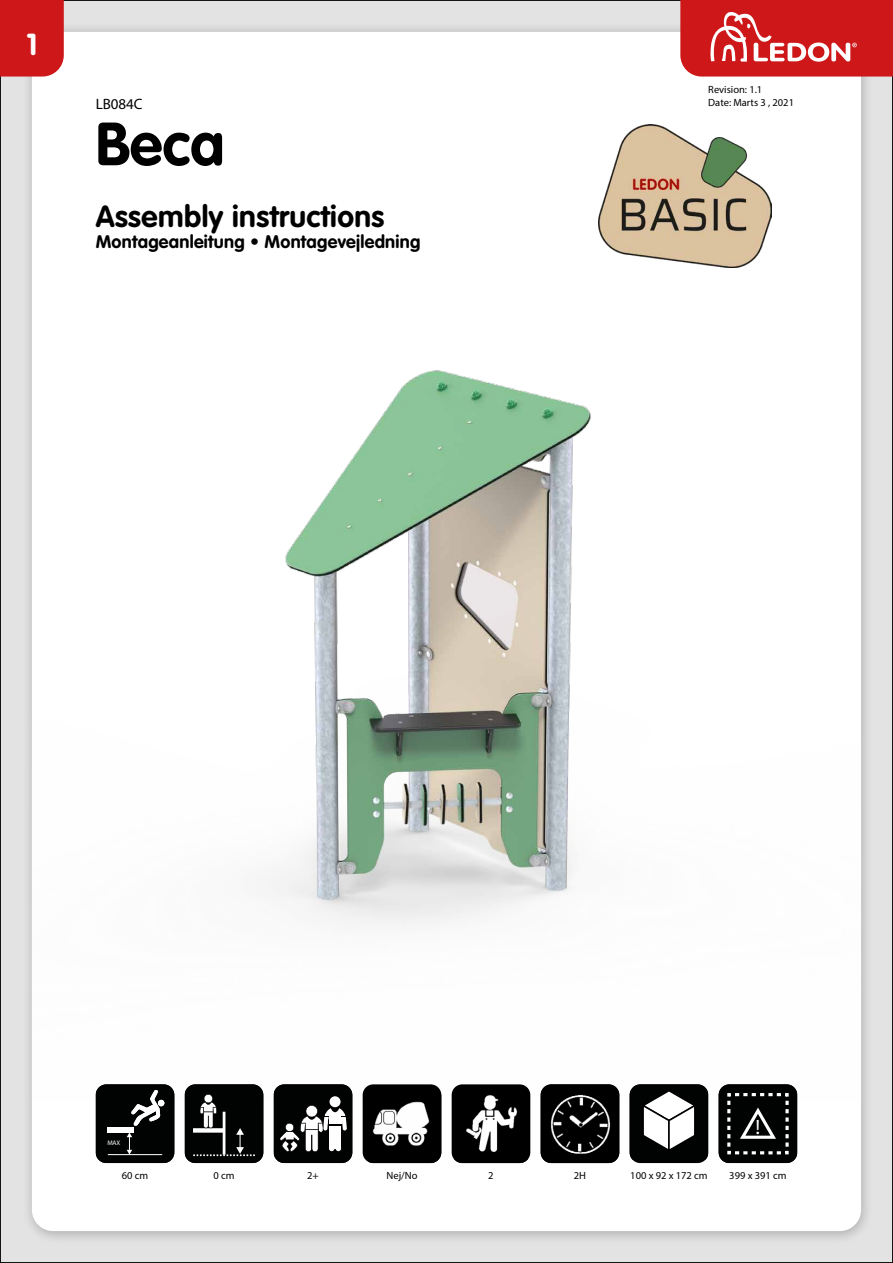
<style>
.page{position:relative;width:893px;height:1263px;background:#e3e3e3}
.page>*{position:absolute;margin:0;border:0;box-sizing:border-box;transform-origin:0 0}
.t1{font:700 60px "VAG Rounded Std";color:#000}
.t2{font:700 30px "VAG Rounded Std";letter-spacing:.015em;color:#000}
.t3{font:700 30px "VAG Rounded Std";color:#fff}
.t4{font:20.85px "Myriad Pro";color:#fff}
.t5{font:700 18px "VAG Rounded Std";letter-spacing:.015em;color:#000}
.t6{font:15px "Myriad Pro";color:#000}
.t7{font:10.5px/12.6px "Myriad Pro";color:#000}
.t8{font:6.6px "Gill Sans Std";color:#fff}
</style>
<div class="page">
<div style="left:21px;top:22px;width:852px;height:1222px;background:#000;opacity:.25"></div>
<div style="left:34px;top:34px;width:825px;height:1195px;background:#fff;border-radius:19px"></div>
<img style="left:32px;top:345px;width:829px;height:756px">
<div style="left:0;top:0;width:64px;height:77px;background:#cd1719"></div>
<img style="left:598px;top:124px;width:173px;height:144px">
<svg style="left:680px;top:0;width:213px;height:77px;background:#d23234"></svg>
<svg style="left:96px;top:1084px;width:78px;height:79px;background:#1e1f1f"></svg>
<hr style="left:108px;top:1154px;width:54px;height:1px;background:#fff">
<svg style="left:185px;top:1084px;width:78px;height:79px;background:#1f2020"></svg>
<svg style="left:274px;top:1084px;width:78px;height:79px"></svg>
<div style="left:363px;top:1084px;width:78px;height:79px;background:#000;border-radius:11px"></div>
<img style="left:369px;top:1101px;width:72px;height:62px">
<div style="left:452px;top:1084px;width:78px;height:79px;background:#000;border-radius:11px"></div>
<img style="left:454px;top:1095px;width:74px;height:68px">
<img style="left:541px;top:1084px;width:78px;height:79px">
<div style="left:630px;top:1084px;width:78px;height:79px;background:#000;border-radius:11px"></div>
<svg style="left:630px;top:1084px;width:78px;height:76px"></svg>
<svg style="left:719px;top:1084px;width:78px;height:79px;background:#1f2020"></svg>
<h2 class="t3" style="left:26px;top:27px;width:13px">1</h2>
<h3 class="t6" style="left:96px;top:95px;width:48px">LB084C</h3>
<h1 class="t1" style="left:96px;top:109px;width:130px">Beca</h1>
<h2 class="t2" style="left:96px;top:199px;width:290px">Assembly instructions</h2>
<h3 class="t5" style="left:96px;top:232px;width:326px">Montageanleitung • Montagevejledning</h3>
<p class="t7" style="left:708px;top:83px;width:87px">Revision: 1.1<br>Date: Marts 3 , 2021</p>
<p class="t8" style="left:107px;top:1139px;width:15px">MAX</p>
<h3 class="t4" style="left:756px;top:1114px;width:6px">!</h3>
<p class="t7" style="left:122px;top:1169px;width:28px">60 cm</p>
<p class="t7" style="left:213px;top:1169px;width:23px">0 cm</p>
<p class="t7" style="left:307px;top:1169px;width:13px">2+</p>
<p class="t7" style="left:386px;top:1169px;width:32px">Nej/No</p>
<p class="t7" style="left:488px;top:1169px;width:7px">2</p>
<p class="t7" style="left:574px;top:1169px;width:14px">2H</p>
<p class="t7" style="left:630px;top:1169px;width:79px">100 x 92 x 172 cm</p>
<p class="t7" style="left:729px;top:1169px;width:59px">399 x 391 cm</p>
</div>
